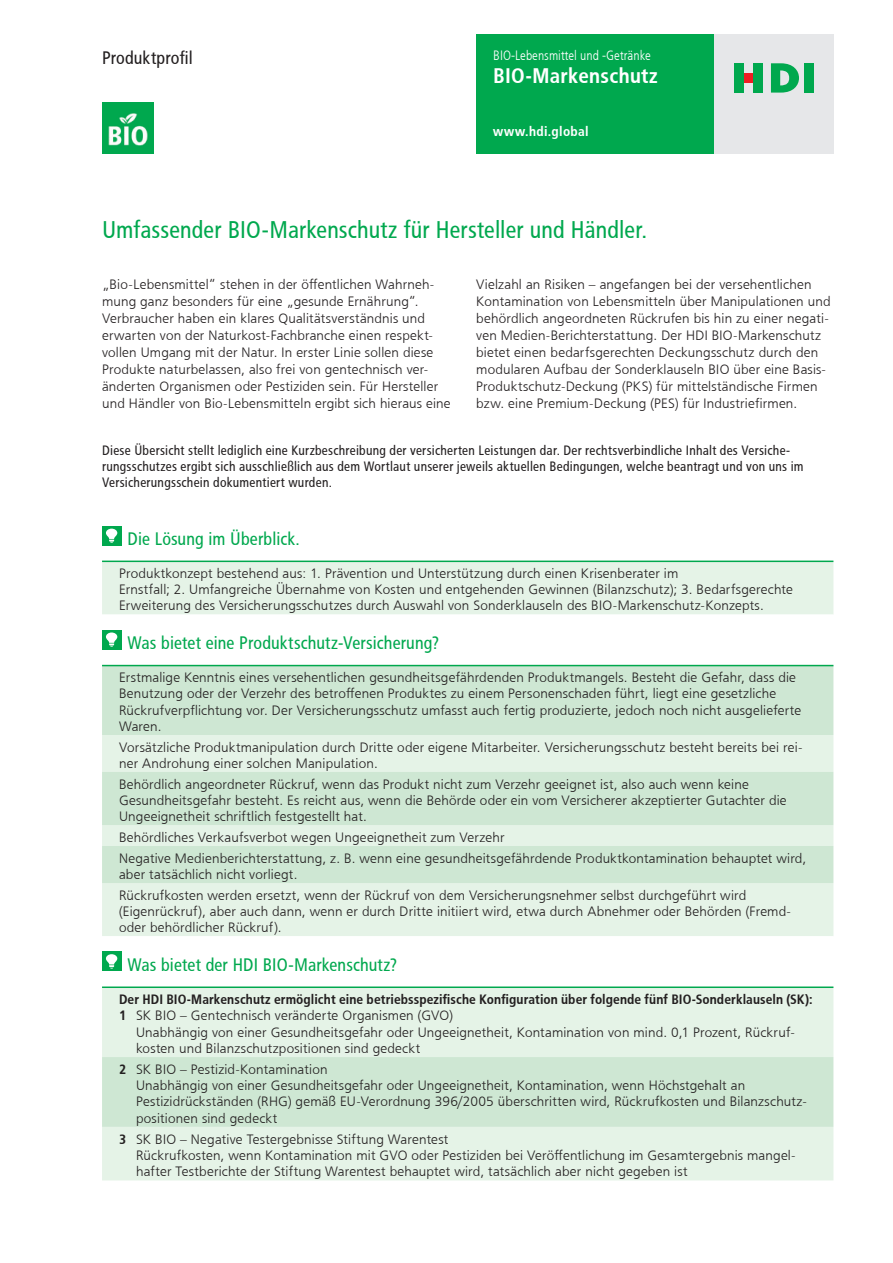
<style>
.page{position:relative;width:893px;height:1263px;background:#fff}
.page>*{position:absolute;margin:0;border:0;box-sizing:border-box;transform-origin:0 0}
.t1{font:24px "HDI Gerling Sans Cond Regular";letter-spacing:.005em;color:#00a84e}
.t2{font:21px "HDI Gerling Sans Cond Bold";letter-spacing:.01em;color:#fff}
.t3{font:18px "HDI Gerling Sans Cond Regular";letter-spacing:.005em;color:#00a84e}
.t4{font:18px "HDI Gerling Sans Cond Regular";letter-spacing:.01em;color:#231f20}
.t5{font:13.5px/17px "HDI Gerling Sans Light";letter-spacing:.015em;color:#231f20}
.t6{font:13.5px/16.2px "HDI Gerling Sans Cond Regular";letter-spacing:.02em;color:#231f20}
.t7{font:13.5px "HDI Gerling Sans Cond Bold";letter-spacing:.005em;color:#231f20}
.t8{font:13.5px "HDI Gerling Sans Cond Light";color:#fff}
.t9{font:13.5px "HDI Gerling Sans Cond Bold";letter-spacing:.025em;color:#fff}
.s1{font-family:"HDI Gerling Sans Cond Bold"}
</style>
<div class="page">
<div style="left:102px;top:562px;width:731px;height:618px;background:#e5f3e7"></div>
<svg style="left:102px;top:614px;width:731px;height:51px"></svg>
<svg style="left:102px;top:666px;width:731px;height:461px;background:#dceedf"></svg>
<hr style="left:102px;top:561px;width:731px;height:1px;background:#00a84e">
<hr style="left:102px;top:665px;width:731px;height:1px;background:#00a84e">
<hr style="left:102px;top:986px;width:731px;height:2px;background:#00a84e">
<div style="left:102px;top:526px;width:19px;height:19px;background:#00a84e"></div>
<svg style="left:106px;top:529px;width:11px;height:14px"></svg>
<div style="left:102px;top:630px;width:19px;height:19px;background:#00a84e"></div>
<svg style="left:106px;top:632px;width:11px;height:15px"></svg>
<div style="left:102px;top:952px;width:19px;height:19px;background:#00a84e"></div>
<svg style="left:106px;top:954px;width:11px;height:15px"></svg>
<div style="left:476px;top:34px;width:238px;height:119px;background:#00a84e"></div>
<div style="left:714px;top:34px;width:119px;height:119px;background:#e6e7e9"></div>
<div style="left:744px;top:73px;width:9px;height:10px;background:#ee1d23"></div>
<svg style="left:771px;top:63px;width:28px;height:30px"></svg>
<div style="left:804px;top:63px;width:10px;height:30px;background:#00a84e"></div>
<div style="left:753px;top:63px;width:10px;height:30px;background:#00a84e"></div>
<div style="left:734px;top:63px;width:10px;height:30px;background:#00a84e"></div>
<img style="left:102px;top:102px;width:51px;height:51px">
<p class="t4" style="left:102px;top:47px;width:92px">Produktprofil</p>
<p class="t8" style="left:493px;top:48px;width:159px">BIO-Lebensmittel und -Getränke</p>
<p class="t2" style="left:493px;top:63px;width:166px">BIO-Markenschutz</p>
<p class="t9" style="left:493px;top:124px;width:97px">www.hdi.global</p>
<p class="t1" style="left:102px;top:216px;width:547px">Umfassender BIO-Markenschutz für Hersteller und Händler.</p>
<p class="t5" style="left:102px;top:276px;width:350px">„Bio-Lebensmittel“ stehen in der öffentlichen Wahrneh&shy;mung ganz besonders für eine „gesunde Ernährung“.<br>Verbraucher haben ein klares Qualitätsverständnis und erwarten von der Naturkost-Fachbranche einen respekt&shy;vollen Umgang mit der Natur. In erster Linie sollen diese Produkte naturbelassen, also frei von gentechnisch ver&shy;änderten Organismen oder Pestiziden sein. Für Hersteller und Händler von Bio-Lebensmitteln ergibt sich hieraus eine</p>
<p class="t5" style="left:476px;top:276px;width:356px">Vielzahl an Risiken – angefangen bei der versehentlichen Kontamination von Lebensmitteln über Manipulationen und behördlich angeordneten Rückrufen bis hin zu einer negati&shy;ven Medien-Berichterstattung. Der HDI BIO-Markenschutz bietet einen bedarfsgerechten Deckungsschutz durch den modularen Aufbau der Sonderklauseln BIO über eine Basis-Produktschutz-Deckung (PKS) für mittelständische Firmen bzw. eine Premium-Deckung (PES) für Industriefirmen.</p>
<p class="t6" style="left:102px;top:442px;width:703px">Diese Übersicht stellt lediglich eine Kurzbeschreibung der versicherten Leistungen dar. Der rechtsverbindliche Inhalt des Versiche&shy;rungsschutzes ergibt sich ausschließlich aus dem Wortlaut unserer jeweils aktuellen Bedingungen, welche beantragt und von uns im<br>Versicherungsschein dokumentiert wurden.</p>
<p class="t3" style="left:128px;top:529px;width:174px">Die Lösung im Überblick.</p>
<p class="t5" style="left:119px;top:565px;width:561px">Produktkonzept bestehend aus: 1. Prävention und Unterstützung durch einen Krisenberater im</p>
<p class="t5" style="left:119px;top:581px;width:675px">Ernstfall; 2. Umfangreiche Übernahme von Kosten und entgehenden Gewinnen (Bilanzschutz); 3. Bedarfsgerechte</p>
<p class="t5" style="left:119px;top:597px;width:646px">Erweiterung des Versicherungsschutzes durch Auswahl von Sonderklauseln des BIO-Markenschutz-Konzepts.</p>
<p class="t3" style="left:128px;top:633px;width:314px">Was bietet eine Produktschutz-Versicherung?</p>
<p class="t5" style="left:119px;top:669px;width:684px;line-height:16.2px">Erstmalige Kenntnis eines versehentlichen gesundheitsgefährdenden Produktmangels. Besteht die Gefahr, dass die Benutzung oder der Verzehr des betroffenen Produktes zu einem Personenschaden führt, liegt eine gesetzliche Rückrufverpflichtung vor. Der Versicherungsschutz umfasst auch fertig produzierte, jedoch noch nicht ausgelieferte Waren.</p>
<p class="t5" style="left:119px;top:739px;width:685px;line-height:16.2px">Vorsätzliche Produktmanipulation durch Dritte oder eigene Mitarbeiter. Versicherungsschutz besteht bereits bei rei&shy;ner Androhung einer solchen Manipulation.</p>
<p class="t5" style="left:119px;top:776px;width:669px;line-height:16.2px">Behördlich angeordneter Rückruf, wenn das Produkt nicht zum Verzehr geeignet ist, also auch wenn keine<br>Gesundheitsgefahr besteht. Es reicht aus, wenn die Behörde oder ein vom Versicherer akzeptierter Gutachter die<br>Ungeeignetheit schriftlich festgestellt hat.</p>
<p class="t5" style="left:119px;top:829px;width:387px">Behördliches Verkaufsverbot wegen Ungeeignetheit zum Verzehr</p>
<p class="t5" style="left:119px;top:850px;width:689px;line-height:16.2px">Negative Medienberichterstattung, z. B. wenn eine gesundheitsgefährdende Produktkontamination behauptet wird, aber tatsächlich nicht vorliegt.</p>
<p class="t5" style="left:119px;top:887px;width:673px;line-height:16.2px">Rückrufkosten werden ersetzt, wenn der Rückruf von dem Versicherungsnehmer selbst durchgeführt wird (Eigenrückruf), aber auch dann, wenn er durch Dritte initiiert wird, etwa durch Abnehmer oder Behörden (Fremd&shy;oder behördlicher Rückruf).</p>
<p class="t3" style="left:128px;top:954px;width:271px">Was bietet der HDI BIO-Markenschutz?</p>
<p class="t7" style="left:119px;top:992px;width:695px">Der HDI BIO-Markenschutz ermöglicht eine betriebsspezifische Konfiguration über folgende fünf BIO-Sonderklauseln (SK):</p>
<p class="t5" style="left:119px;top:1007px;width:335px"><span class="s1">1</span> SK BIO – Gentechnisch veränderte Organismen (GVO)</p>
<p class="t5" style="left:136px;top:1024px;width:659px;line-height:16.2px">Unabhängig von einer Gesundheitsgefahr oder Ungeeignetheit, Kontamination von mind. 0,1 Prozent, Rückruf&shy;kosten und Bilanzschutzpositionen sind gedeckt</p>
<p class="t5" style="left:119px;top:1061px;width:210px"><span class="s1">2</span> SK BIO – Pestizid-Kontamination</p>
<p class="t5" style="left:136px;top:1077px;width:672px;line-height:16.2px">Unabhängig von einer Gesundheitsgefahr oder Ungeeignetheit, Kontamination, wenn Höchstgehalt an<br>Pestizidrückständen (RHG) gemäß EU-Verordnung 396/2005 überschritten wird, Rückrufkosten und Bilanzschutz&shy;positionen sind gedeckt</p>
<p class="t5" style="left:119px;top:1131px;width:331px"><span class="s1">3</span> SK BIO – Negative Testergebnisse Stiftung Warentest</p>
<p class="t5" style="left:136px;top:1147px;width:660px;line-height:16.2px">Rückrufkosten, wenn Kontamination mit GVO oder Pestiziden bei Veröffentlichung im Gesamtergebnis mangel&shy;hafter Testberichte der Stiftung Warentest behauptet wird, tatsächlich aber nicht gegeben ist</p>
</div>
